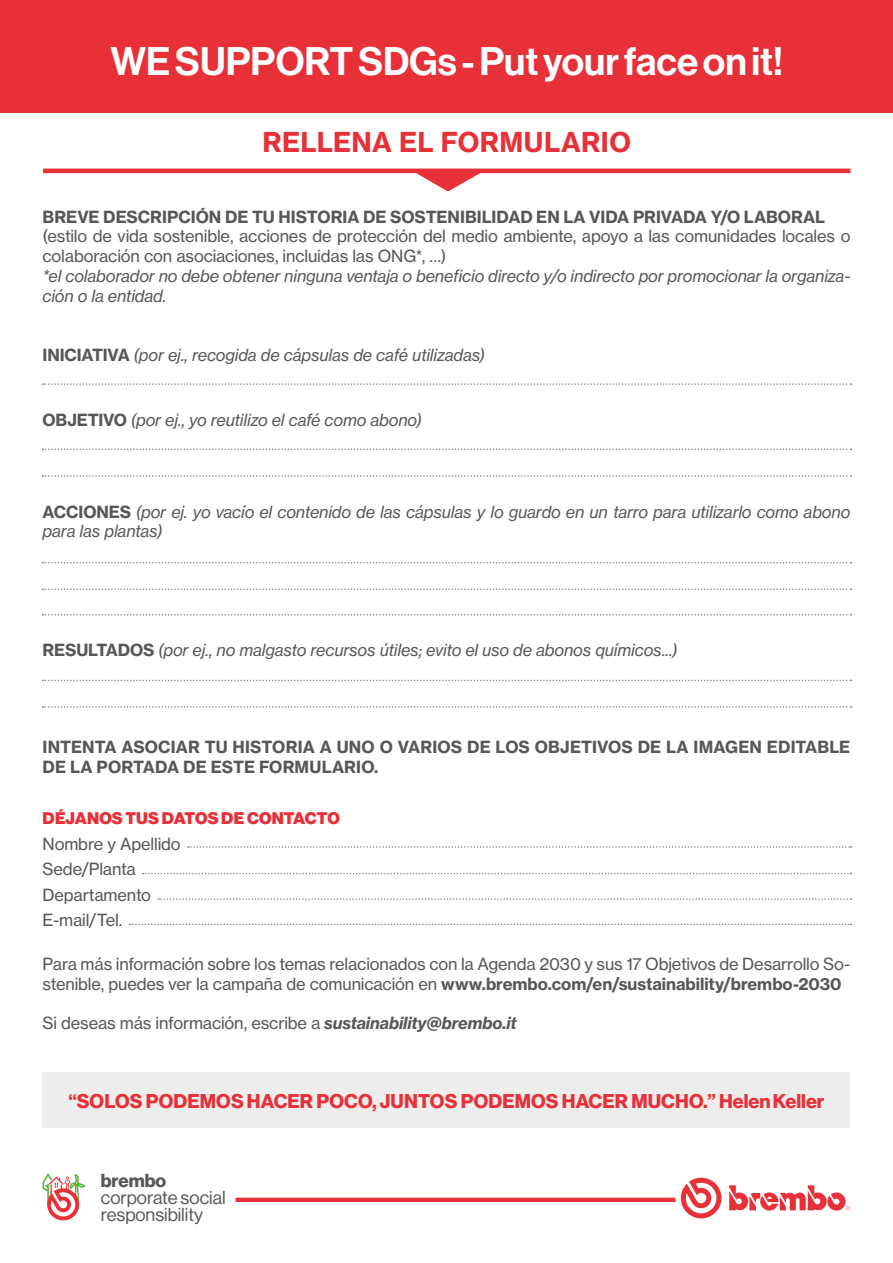
<style>
.page{position:relative;width:893px;height:1263px;background:#fff}
.page>*{position:absolute;margin:0;border:0;box-sizing:border-box;transform-origin:0 0}
.t1{font:500 39px "BW Haas Head 65";color:#fff}
.t2{font:700 27px "BW Haas Text 75";letter-spacing:.015em;color:#e73037}
.t3{font:700 19.5px "BW Haas Head 75";letter-spacing:.01em;color:#e73037}
.t4{font:18.45px/16.8px "BW Haas Head 55 Roman";color:#575756}
.t5{font:700 18.45px "BW Haas Head 75";color:#575756}
.t6{font:italic 16.5px/19.8px "BW Haas Text 56";letter-spacing:-.01em;color:#575756}
.t7{font:16.5px/25.5px "BW Haas Text 55 Roman";letter-spacing:-.01em;color:#575756}
.t8{font:700 16.5px/19.8px "BW Haas Text 75";color:#575756}
.t9{font:900 16.5px "BW Haas Head 95";letter-spacing:.005em;color:#e73037}
.s1{font-family:"BW Haas Text 75";font-weight:700;font-style:normal}
.s2{font-family:"BW Haas Text 55 Roman";font-weight:400}
.s3{font-family:"BW Haas Text 76";font-weight:700;font-style:italic}
</style>
<div class="page">
<hr style="left:43px;top:169px;width:807px;height:4px;background:#e73037">
<svg style="left:410px;top:173px;width:76px;height:19px"></svg>
<div style="left:0;top:0;width:893px;height:113px;background:#e73037"></div>
<svg style="left:43px;top:562px;width:808px;height:1px"></svg>
<svg style="left:43px;top:449px;width:808px;height:1px"></svg>
<svg style="left:188px;top:846px;width:663px;height:2px"></svg>
<svg style="left:43px;top:680px;width:808px;height:1px"></svg>
<svg style="left:43px;top:588px;width:808px;height:2px"></svg>
<svg style="left:43px;top:475px;width:808px;height:2px"></svg>
<svg style="left:143px;top:873px;width:708px;height:1px"></svg>
<svg style="left:43px;top:706px;width:808px;height:2px"></svg>
<svg style="left:43px;top:614px;width:808px;height:1px"></svg>
<svg style="left:158px;top:898px;width:693px;height:2px"></svg>
<svg style="left:130px;top:924px;width:721px;height:1px"></svg>
<svg style="left:43px;top:383px;width:808px;height:2px"></svg>
<div style="left:43px;top:1071px;width:807px;height:56px;background:#ededed"></div>
<svg style="left:729px;top:1185px;width:121px;height:26px"></svg>
<svg style="left:681px;top:1177px;width:40px;height:41px"></svg>
<hr style="left:236px;top:1198px;width:439px;height:4px;background:#e73037">
<svg style="left:43px;top:1174px;width:42px;height:46px"></svg>
<h1 class="t1" style="left:110px;top:39px;width:674px">WE SUPPORT SDGs - Put your face on it!</h1>
<h2 class="t2" style="left:262px;top:125px;width:370px">RELLENA EL FORMULARIO</h2>
<p class="t8" style="left:43px;top:207px;width:784px">BREVE DESCRIPCIÓN DE TU HISTORIA DE SOSTENIBILIDAD EN LA VIDA PRIVADA Y/O LABORAL</p>
<p class="t7" style="left:43px;top:226px;width:809px;line-height:19.8px">(estilo de vida sostenible, acciones de protección del medio ambiente, apoyo a las comunidades locales o colaboración con asociaciones, incluidas las ONG*, …)</p>
<p class="t6" style="left:43px;top:266px;width:809px">*el colaborador no debe obtener ninguna ventaja o beneficio directo y/o indirecto por promocionar la organiza&shy;ción o la entidad.</p>
<p class="t6" style="left:43px;top:345px;width:444px"><span class="s1">INICIATIVA</span> (por ej., recogida de cápsulas de café utilizadas)</p>
<p class="t6" style="left:43px;top:410px;width:381px"><span class="s1">OBJETIVO</span> (por ej., yo reutilizo el café como abono)</p>
<p class="t6" style="left:43px;top:502px;width:809px"><span class="s1">ACCIONES</span> (por ej. yo vacío el contenido de las cápsulas y lo guardo en un tarro para utilizarlo como abono para las plantas)</p>
<p class="t6" style="left:43px;top:640px;width:637px"><span class="s1">RESULTADOS</span> (por ej., no malgasto recursos útiles; evito el uso de abonos químicos...)</p>
<p class="t8" style="left:43px;top:737px;width:809px">INTENTA ASOCIAR TU HISTORIA A UNO O VARIOS DE LOS OBJETIVOS DE LA IMAGEN EDITABLE<br>DE LA PORTADA DE ESTE FORMULARIO.</p>
<p class="t9" style="left:43px;top:809px;width:299px">DÉJANOS TUS DATOS DE CONTACTO</p>
<p class="t7" style="left:43px;top:831px;width:140px">Nombre y Apellido<br>Sede/Planta<br>Departamento<br>E-mail/Tel.</p>
<p class="t7" style="left:43px;top:951px;width:809px">Para más información sobre los temas relacionados con la Agenda 2030 y sus 17 Objetivos de Desarrollo So-</p>
<p class="t8" style="left:43px;top:974px;width:800px"><span class="s2">stenible, puedes ver la campaña de comunicación en</span> www.brembo.com/en/sustainability/brembo-2030</p>
<p class="t7" style="left:43px;top:1010px;width:476px">Si deseas más información, escribe a <span class="s3">sustainability@brembo.it</span></p>
<p class="t3" style="left:69px;top:1089px;width:757px">“SOLOS PODEMOS HACER POCO, JUNTOS PODEMOS HACER MUCHO.” Helen Keller</p>
<p class="t5" style="left:101px;top:1169px;width:67px">brembo</p>
<p class="t4" style="left:101px;top:1189px;width:126px">corporate social responsibility</p>
</div>
